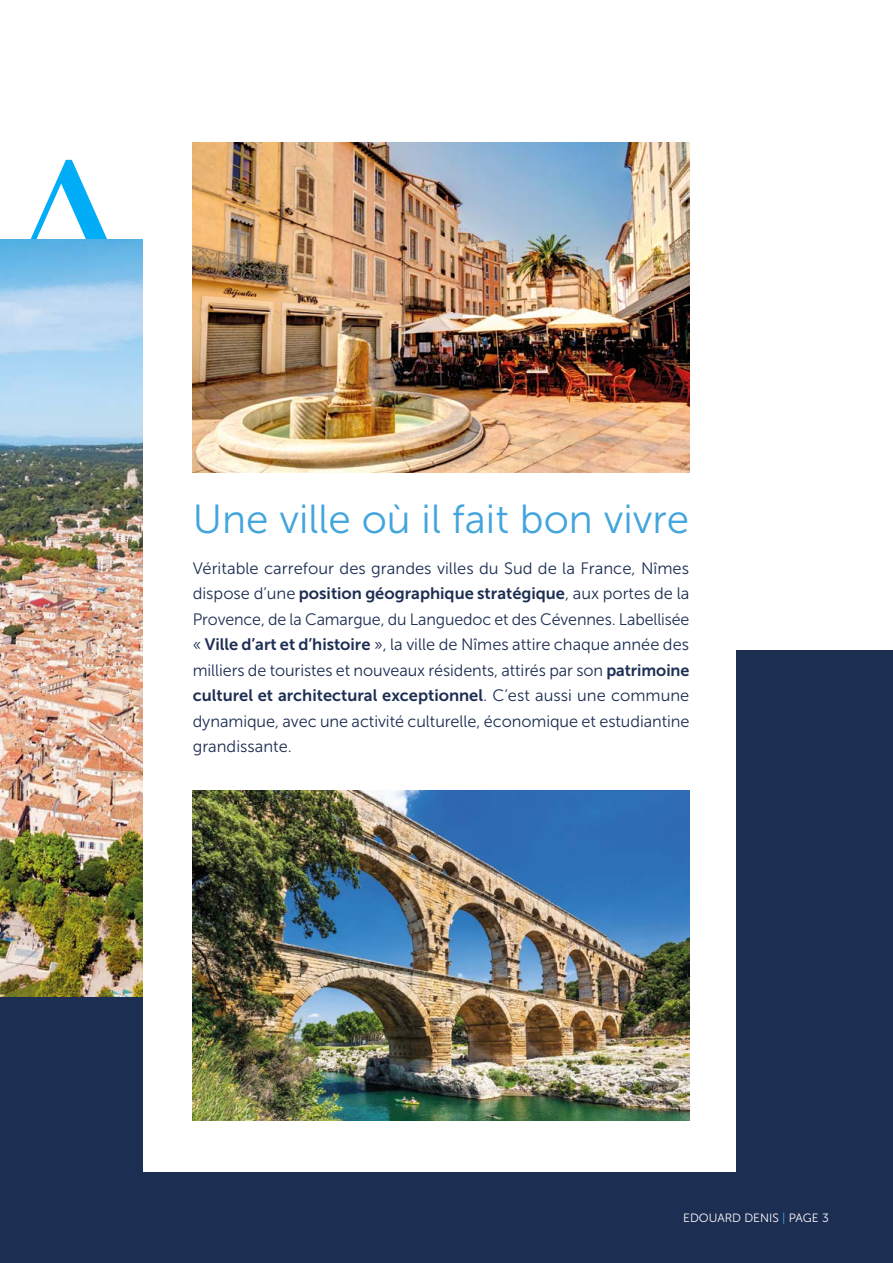
<style>
.page{position:relative;width:893px;height:1263px;background:#fff}
.page>*{position:absolute;margin:0;border:0;box-sizing:border-box;transform-origin:0 0}
.t1{font:40.5px "Museo Sans 300";color:#42a5dd}
.t2{font:16.5px/25.5px "Museo Sans 300";letter-spacing:-.005em;color:#1d2e53;text-align:justify}
.t3{font:16.5px "Museo Sans 700";color:#1d2e53}
.t4{font:12px "Museo Sans 300";color:#fff}
.s1{font-family:"Museo Sans 300"}
.s2{font-family:"Museo Sans 700"}
.s3{color:#42a5dd}
</style>
<div class="page">
<div style="left:0;top:650px;width:893px;height:613px;background:#1d2e53"></div>
<svg style="left:0;top:160px;width:143px;height:80px"></svg>
<img style="left:0;top:240px;width:144px;height:756px">
<div style="left:144px;top:92px;width:592px;height:1079px;background:#fff"></div>
<img style="left:193px;top:143px;width:496px;height:329px">
<img style="left:193px;top:791px;width:496px;height:329px">
<h1 class="t1" style="left:193px;top:497px;width:498px">Une ville où il fait bon vivre</h1>
<p class="t2" style="left:193px;top:555px;width:498px">Véritable carrefour des grandes villes du Sud de la France, Nîmes</p>
<p class="t3" style="left:193px;top:584px;width:498px"><span class="s1">dispose d’une</span> position géographique stratégique<span class="s1">, aux portes de la</span></p>
<p class="t2" style="left:193px;top:606px;width:498px">Provence, de la Camargue, du Languedoc et des Cévennes. Labellisée « <span class="s2">Ville d’art et d’histoire</span> », la ville de Nîmes attire chaque année des milliers de touristes et nouveaux résidents, attirés par son <span class="s2">patrimoine</span></p>
<p class="t3" style="left:193px;top:686px;width:498px">culturel et architectural exceptionnel<span class="s1">. C’est aussi une commune</span></p>
<p class="t2" style="left:193px;top:708px;width:498px">dynamique, avec une activité culturelle, économique et estudiantine grandissante.</p>
<p class="t4" style="left:683px;top:1211px;width:147px">EDOUARD DENIS <span class="s3">|</span> PAGE 3</p>
</div>
